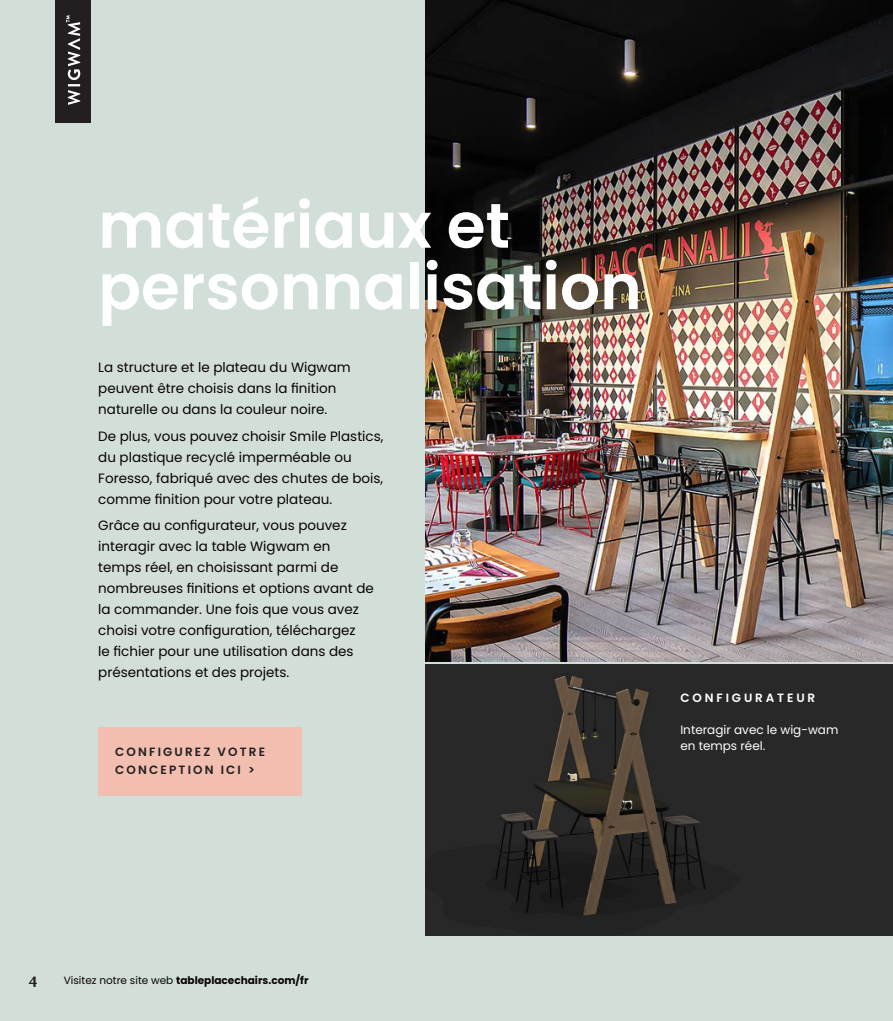
<style>
.page{position:relative;width:893px;height:1021px;background:#fff}
.page>*{position:absolute;margin:0;border:0;box-sizing:border-box;transform-origin:0 0}
.t1{font:600 63px/61.5px "Poppins";color:#fff}
.DescriptiveText{font:700 13.8px "Poynter Text";color:#231f20}
.DescriptiveText-2{font:13.5px/21px "Poppins";color:#080302}
.DescriptiveText-3{font:12px/15.8px "Poppins";color:#fff}
.Feature_Titles{font:600 12px/18px "Poppins";letter-spacing:.18em;color:#231f20}
.t2{font:600 12px "Poppins";letter-spacing:.24em;color:#fff}
.DescriptiveText-4{font:700 10.5px "Poppins";color:#080302}
.s1{font-weight:400}
</style>
<div class="page">
<div style="left:0;top:0;width:893px;height:1020px;background:#d2dfd8"></div>
<img style="left:425px;top:0;width:468px;height:661px">
<div style="left:55px;top:0;width:36px;height:122px;background:#231f20"></div>
<svg style="left:66px;top:15px;width:14px;height:90px"></svg>
<div style="left:98px;top:727px;width:203px;height:69px;background:#f1beb0"></div>
<img style="left:425px;top:664px;width:468px;height:271px">
<p class="t1" style="left:98px;top:195px;width:545px">matériaux et personnalisation</p>
<p class="DescriptiveText-2" style="left:98px;top:357px;width:254px">La structure et le plateau du Wigwam peuvent être choisis dans la finition naturelle ou dans la couleur noire.</p>
<p class="DescriptiveText-2" style="left:98px;top:425px;width:287px">De plus, vous pouvez choisir Smile Plastics, du plastique recyclé imperméable ou Foresso, fabriqué avec des chutes de bois, comme finition pour votre plateau.</p>
<p class="DescriptiveText-2" style="left:98px;top:515px;width:277px">Grâce au configurateur, vous pouvez interagir avec la table Wigwam en temps réel, en choisissant parmi de nombreuses finitions et options avant de la commander. Une fois que vous avez choisi votre configuration, téléchargez<br>le fichier pour une utilisation dans des présentations et des projets.</p>
<p class="Feature_Titles" style="left:115px;top:743px;width:151px">CONFIGUREZ VOTRE<br>CONCEPTION ICI &gt;</p>
<p class="t2" style="left:680px;top:690px;width:136px">CONFIGURATEUR</p>
<p class="DescriptiveText-3" style="left:680px;top:721px;width:159px">Interagir avec le wig-wam en temps réel.</p>
<p class="DescriptiveText" style="left:29px;top:972px;width:10px">4</p>
<p class="DescriptiveText-4" style="left:64px;top:974px;width:246px"><span class="s1">Visitez notre site web</span> tableplacechairs.com/fr</p>
</div>
